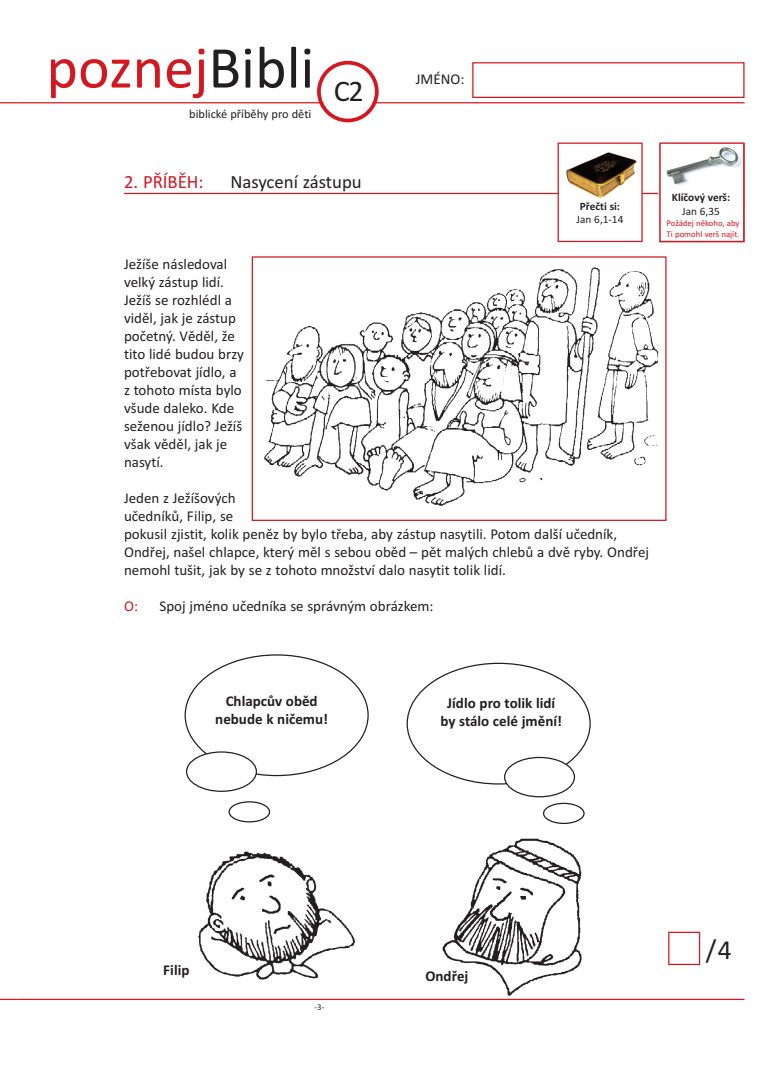
<style>
.page{position:relative;width:780px;height:1088px;background:#fff}
.page>*{position:absolute;margin:0;border:0;box-sizing:border-box;transform-origin:0 0}
.t1{font:60px "Calibri";color:#d5171f}
.t2{font:30.12px "Calibri";color:#231f20}
.t3{font:27.5px "Calibri";color:#231f20}
.t4{font:18.75px "Calibri";color:#231f20}
.t5{font:18.75px "Calibri";color:#d5171f}
.t6{font:15px/18px "Calibri";color:#231f20}
.t7{font:700 15px/18px "Calibri";color:#231f20;text-align:center}
.t8{font:15px "Calibri";color:#d5171f}
.t9{font:12.38px "Calibri";color:#231f20}
.t10{font:700 11.25px "Calibri";color:#231f20}
.t11{font:11.25px "Calibri";color:#231f20}
.t12{font:8.75px/10.5px "Calibri";color:#d5171f}
.t13{font:8.75px "Calibri";color:#231f20}
.s1{color:#231f20}
</style>
<div class="page">
<hr style="left:18px;top:102px;width:726px;height:1px;background:#d5171f">
<div style="left:472px;top:62px;width:272px;height:36px;border:1px solid #d5171f"></div>
<svg style="left:317px;top:61px;width:61px;height:61px"></svg>
<hr style="left:18px;top:999px;width:726px;height:1px;background:#d5171f">
<hr style="left:124px;top:193px;width:534px;height:1px;background:#d5171f">
<div style="left:558px;top:144px;width:83px;height:97px;background:#fff"></div>
<div style="left:557px;top:143px;width:85px;height:99px;border:1px solid #d5171f"></div>
<img style="left:566px;top:152px;width:70px;height:46px">
<svg style="left:0;top:999px;width:18px;height:1px"></svg>
<svg style="left:0;top:102px;width:18px;height:1px"></svg>
<div style="left:659px;top:143px;width:85px;height:99px;border:1px solid #d5171f"></div>
<img style="left:666px;top:147px;width:76px;height:38px">
<div style="left:668px;top:932px;width:32px;height:33px;border:1px solid #d5171f"></div>
<img style="left:264px;top:267px;width:395px;height:239px">
<div style="left:252px;top:256px;width:414px;height:265px;border:1px solid #d5171f"></div>
<svg style="left:184px;top:654px;width:185px;height:138px"></svg>
<svg style="left:228px;top:801px;width:42px;height:21px"></svg>
<svg style="left:543px;top:803px;width:41px;height:21px"></svg>
<svg style="left:406px;top:663px;width:184px;height:134px"></svg>
<img style="left:198px;top:851px;width:157px;height:129px">
<img style="left:442px;top:838px;width:140px;height:158px">
<h1 class="t1" style="left:46px;top:32px;width:269px">poznej<span class="s1">bibli</span></h1>
<p class="t9" style="left:189px;top:106px;width:124px">biblické příběhy pro děti</p>
<h2 class="t2" style="left:334px;top:73px;width:31px">C2</h2>
<p class="t6" style="left:416px;top:70px;width:50px">JMÉNO:</p>
<p class="t5" style="left:124px;top:171px;width:81px">2. Příběh:</p>
<p class="t4" style="left:230px;top:171px;width:133px">Nasycení zástupu</p>
<p class="t10" style="left:580px;top:199px;width:42px">Přečti si:</p>
<p class="t11" style="left:576px;top:213px;width:48px">Jan 6,1-14</p>
<p class="t6" style="left:124px;top:254px;width:121px">Ježíše následoval velký zástup lidí.<br>Ježíš se rozhlédl a viděl, jak je zástup početný. Věděl, že tito lidé budou brzy potřebovat jídlo, a z tohoto místa bylo všude daleko. Kde seženou jídlo? Ježíš však věděl, jak je nasytí.</p>
<p class="t6" style="left:124px;top:488px;width:526px">Jeden z Ježíšových<br>učedníků, Filip, se<br>pokusil zjistit, kolik peněz by bylo třeba, aby zástup nasytili. Potom další učedník, Ondřej, našel chlapce, který měl s sebou oběd – pět malých chlebů a dvě ryby. Ondřej nemohl tušit, jak by se z tohoto množství dalo nasytit tolik lidí.</p>
<p class="t8" style="left:124px;top:597px;width:15px">O:</p>
<p class="t6" style="left:159px;top:596px;width:275px">Spoj jméno učedníka se správným obrázkem:</p>
<p class="t10" style="left:672px;top:191px;width:60px">Klíčový verš:</p>
<p class="t11" style="left:682px;top:204px;width:39px">Jan 6,35</p>
<p class="t12" style="left:666px;top:218px;width:74px">Požádej někoho, aby<br>Ti pomohl verš najít.</p>
<p class="t7" style="left:215px;top:692px;width:114px">Chlapcův oběd nebude k ničemu!</p>
<p class="t7" style="left:440px;top:694px;width:123px">Jídlo pro tolik lidí by stálo celé jmění!</p>
<p class="t7" style="left:163px;top:961px;width:28px">Filip</p>
<p class="t7" style="left:425px;top:966px;width:44px">Ondřej</p>
<p class="t13" style="left:314px;top:1001px;width:11px">-3-</p>
<h3 class="t3" style="left:706px;top:933px;width:27px">/4</h3>
</div>
